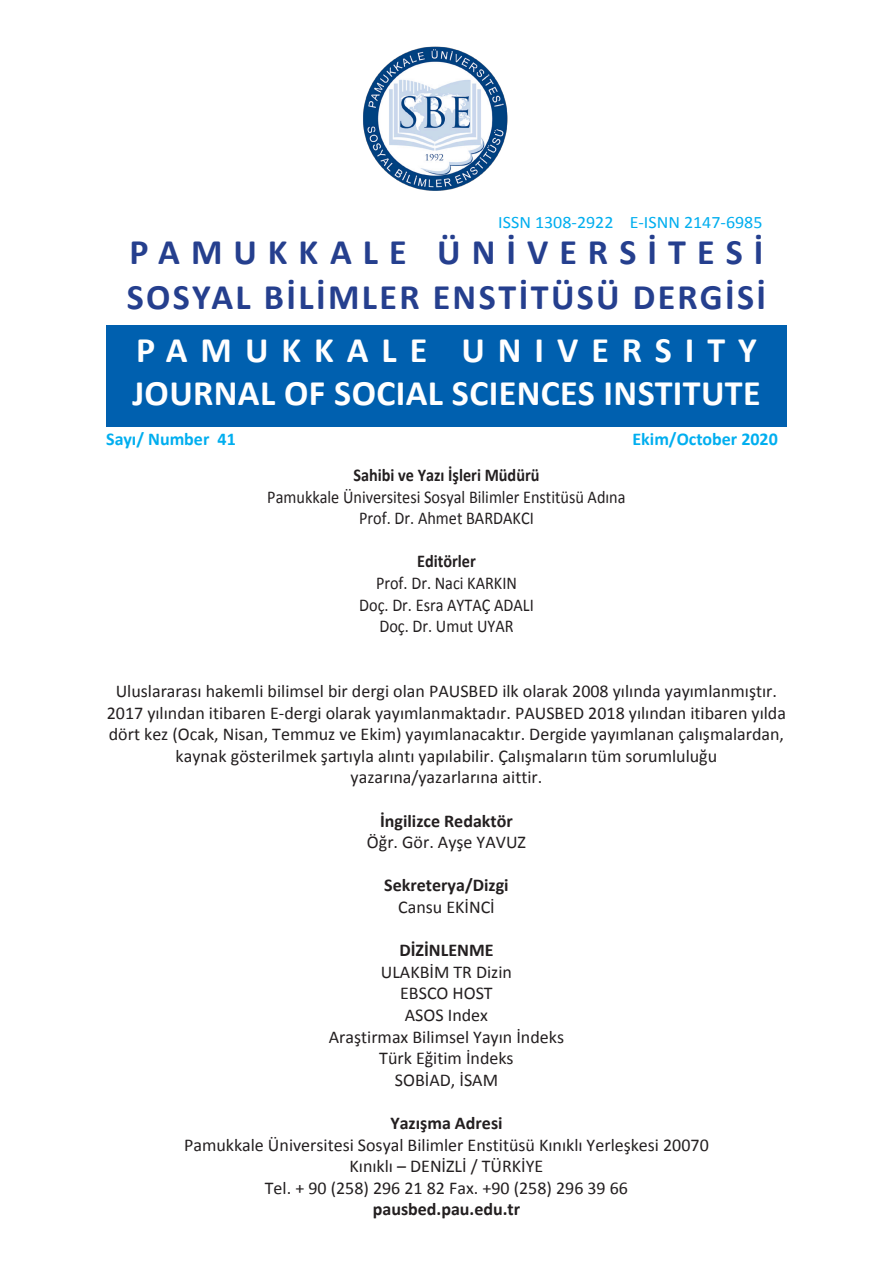
<style>
.page{position:relative;width:893px;height:1263px;background:#fff}
.page>*{position:absolute;margin:0;border:0;box-sizing:border-box;transform-origin:0 0}
.t1{font:700 36px/45px "Calibri";letter-spacing:.07em;color:#253f8e}
.t2{font:700 36px/43.2px "Calibri";letter-spacing:.01em;color:#fff}
.t3{font:18px/21.6px "Calibri";color:#231f20;text-align:center}
.t4{font:18px/21.6px "Calibri";color:#231f20;text-align:center;scale:.9 1}
.t5{font:700 18px "Calibri";color:#231f20}
.t6{font:700 18px "Calibri";color:#231f20;scale:.9 1}
.t7{font:700 18px "Calibri";color:#00aeef}
.t8{font:17.4px "Calibri";color:#00aeef}
</style>
<div class="page">
<img style="left:363px;top:46px;width:145px;height:145px">
<div style="left:106px;top:326px;width:681px;height:101px;background:#0060af"></div>
<p class="t8" style="left:498px;top:212px;width:266px">ISSN 1308-2922 E-ISNN 2147-6985</p>
<h1 class="t1" style="left:127px;top:228px;width:641px">PAMUKKALE ÜNİVERSİTESİ<br>SOSYAL BİLİMLER ENSTİTÜSÜ DERGİSİ</h1>
<h1 class="t2" style="left:132px;top:326px;width:630px">PAMUKKALE UNIVERSITY<br>JOURNAL OF SOCIAL SCIENCES INSTITUTE</h1>
<p class="t7" style="left:106px;top:428px;width:131px">Sayı/ Number 41</p>
<p class="t7" style="left:632px;top:428px;width:147px">Ekim/October 2020</p>
<p class="t6" style="left:353px;top:464px;width:208px">Sahibi ve Yazı İşleri Müdürü</p>
<p class="t4" style="left:267px;top:485px;width:400px">Pamukkale Üniversitesi Sosyal Bilimler Enstitüsü Adına<br>Prof. Dr. Ahmet BARDAKCI</p>
<p class="t6" style="left:417px;top:550px;width:67px">Editörler</p>
<p class="t4" style="left:359px;top:571px;width:196px">Prof. Dr. Naci KARKIN<br>Doç. Dr. Esra AYTAÇ ADALI<br>Doç. Dr. Umut UYAR</p>
<p class="t3" style="left:107px;top:679px;width:681px">Uluslararası hakemli bilimsel bir dergi olan PAUSBED ilk olarak 2008 yılında yayımlanmıştır.<br>2017 yılından itibaren E-dergi olarak yayımlanmaktadır. PAUSBED 2018 yılından itibaren yılda dört kez (Ocak, Nisan, Temmuz ve Ekim) yayımlanacaktır. Dergide yayımlanan çalışmalardan, kaynak gösterilmek şartıyla alıntı yapılabilir. Çalışmaların tüm sorumluluğu yazarına/yazarlarına aittir.</p>
<p class="t5" style="left:380px;top:809px;width:134px">İngilizce Redaktör</p>
<p class="t3" style="left:367px;top:830px;width:161px">Öğr. Gör. Ayşe YAVUZ</p>
<p class="t5" style="left:384px;top:874px;width:126px">Sekreterya/Dizgi</p>
<p class="t3" style="left:398px;top:895px;width:98px">Cansu EKİNCİ</p>
<p class="t5" style="left:399px;top:939px;width:96px">DİZİNLENME</p>
<p class="t3" style="left:329px;top:960px;width:237px">ULAKBİM TR Dizin<br>EBSCO HOST<br>ASOS Index<br>Araştirmax Bilimsel Yayın İndeks<br>Türk Eğitim İndeks<br>SOBİAD, İSAM</p>
<p class="t5" style="left:390px;top:1112px;width:114px">Yazışma Adresi</p>
<p class="t3" style="left:184px;top:1133px;width:526px">Pamukkale Üniversitesi Sosyal Bilimler Enstitüsü Kınıklı Yerleşkesi 20070<br>Kınıklı – DENİZLİ / TÜRKİYE<br>Tel. + 90 (258) 296 21 82 Fax. +90 (258) 296 39 66</p>
<p class="t5" style="left:373px;top:1198px;width:149px">pausbed.pau.edu.tr</p>
</div>
